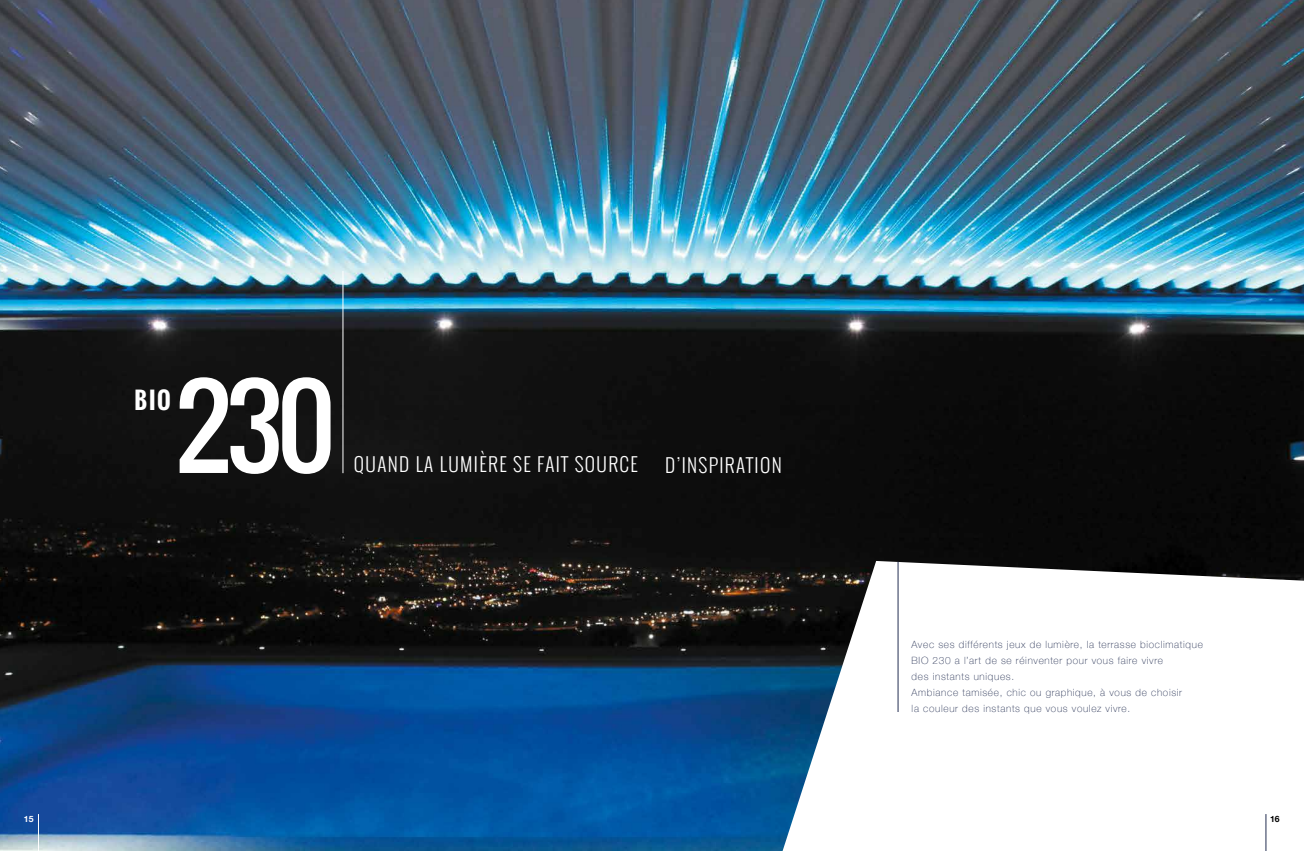
<style>
.page{position:relative;width:1304px;height:851px;background:#fff}
.page>*{position:absolute;margin:0;border:0;box-sizing:border-box;transform-origin:0 0}
.t1{font:108.2px "Oswald";color:#fff}
.t2{font:700 22.9px "Oswald";color:#fff}
.t3{font:300 19.1px "Oswald";letter-spacing:.07em;color:#fff}
.t4{font:100 10px/16px "Helvetica Neue";letter-spacing:.07em;color:#232e51}
.t5{font:700 8.6px "Helvetica Neue";color:#fff}
.t6{font:700 8.6px "Helvetica Neue";color:#000}
</style>
<div class="page">
<img style="left:0;top:0;width:1304px;height:850px">
<svg style="left:783px;top:561px;width:521px;height:289px"></svg>
<hr style="left:898px;top:561px;width:1px;height:150px;background:#232e51">
<hr style="left:342px;top:271px;width:1px;height:202px;background:#fff">
<hr style="left:1265px;top:813px;width:1px;height:37px;background:#232e51">
<hr style="left:38px;top:813px;width:1px;height:37px;background:#fff">
<h2 class="t2" style="left:135px;top:383px;width:38px">BIO</h2>
<h1 class="t1" style="left:176px;top:345px;width:161px">230</h1>
<h3 class="t3" style="left:354px;top:450px;width:286px">QUAND LA LUMIÈRE SE FAIT SOURCE</h3>
<h3 class="t3" style="left:665px;top:450px;width:118px">D’INSPIRATION</h3>
<p class="t4" style="left:912px;top:635px;width:293px">Avec ses différents jeux de lumière, la terrasse bioclimatique BIO 230 a l’art de se réinventer pour vous faire vivre<br>des instants uniques.<br>Ambiance tamisée, chic ou graphique, à vous de choisir<br>la couleur des instants que vous voulez vivre.</p>
<p class="t5" style="left:24px;top:812px;width:11px">15</p>
<p class="t6" style="left:1270px;top:812px;width:11px">16</p>
</div>
